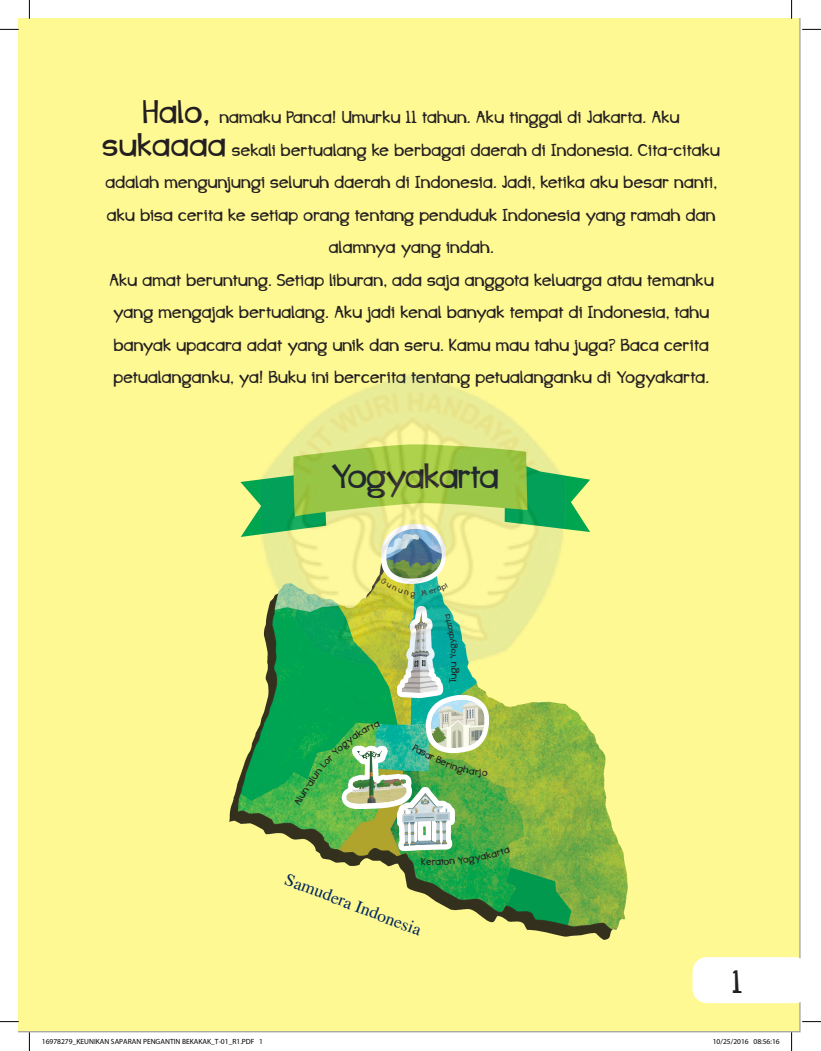
<style>
.page{position:relative;width:821px;height:1051px;background:#fff}
.page>*{position:absolute;margin:0;border:0;box-sizing:border-box;transform-origin:0 0}
.t1{font:35px "bangwhackpow";letter-spacing:-.005em;color:#231f20}
.t2{font:32.38px "bangwhackpow";color:#231f20}
.t3{font:17.5px/32.5px "bangwhackpow";letter-spacing:.03em;color:#231f20;text-align:center}
.t4{font:17.38px "Times";color:#00285d}
.t5{font:10px "bangwhackpow";color:#231f20}
.t6{font:7.5px "Myriad Pro";color:#000}
.s1{font-size:32.5px}
</style>
<div class="page">
<div style="left:19px;top:19px;width:781px;height:1013px;background:#fff994"></div>
<img style="left:230px;top:692px;width:397px;height:247px">
<svg style="left:426px;top:695px;width:63px;height:58px"></svg>
<img style="left:428px;top:697px;width:58px;height:47px">
<svg style="left:397px;top:692px;width:46px;height:6px"></svg>
<img style="left:401px;top:692px;width:38px;height:3px">
<svg style="left:341px;top:746px;width:70px;height:63px"></svg>
<img style="left:346px;top:751px;width:61px;height:63px">
<svg style="left:397px;top:787px;width:57px;height:64px"></svg>
<img style="left:401px;top:791px;width:49px;height:55px">
<svg style="left:692px;top:957px;width:109px;height:46px"></svg>
<svg style="left:0;top:29px;width:19px;height:1px"></svg>
<svg style="left:802px;top:29px;width:19px;height:1px"></svg>
<svg style="left:0;top:1021px;width:19px;height:1px"></svg>
<svg style="left:802px;top:1021px;width:19px;height:1px"></svg>
<svg style="left:29px;top:0;width:1px;height:19px"></svg>
<svg style="left:29px;top:1032px;width:1px;height:19px"></svg>
<svg style="left:790px;top:0;width:2px;height:19px"></svg>
<svg style="left:790px;top:1032px;width:2px;height:19px"></svg>
<img style="left:126px;top:359px;width:568px;height:333px">
<svg style="left:380px;top:577px;width:35px;height:21px"></svg>
<svg style="left:421px;top:582px;width:27px;height:14px"></svg>
<svg style="left:294px;top:721px;width:86px;height:85px;background:#55b866"></svg>
<svg style="left:412px;top:744px;width:75px;height:34px;background:#7dbc68"></svg>
<svg style="left:421px;top:858px;width:5px;height:7px"></svg>
<svg style="left:432px;top:847px;width:78px;height:18px"></svg>
<svg style="left:445px;top:614px;width:14px;height:69px"></svg>
<p class="t3" style="left:103px;top:101px;width:618px"><span class="s1">Halo,</span> namaku Panca! Umurku 11 tahun. Aku tinggal di Jakarta. Aku <span class="s1">sukaaaa</span> sekali bertualang ke berbagai daerah di Indonesia. Cita-citaku adalah mengunjungi seluruh daerah di Indonesia. Jadi, ketika aku besar nanti, aku bisa cerita ke setiap orang tentang penduduk Indonesia yang ramah dan alamnya yang indah.<br>Aku amat beruntung. Setiap liburan, ada saja anggota keluarga atau temanku yang mengajak bertualang. Aku jadi kenal banyak tempat di Indonesia, tahu banyak upacara adat yang unik dan seru. Kamu mau tahu juga? Baca cerita petualanganku, ya! Buku ini bercerita tentang petualanganku di Yogyakarta.</p>
<p class="t1" style="left:332px;top:454px;width:169px">Yogyakarta</p>
<p class="t5" style="left:426px;top:855px;width:7px">e</p>
<p class="t4" style="left:289px;top:869px;width:146px;rotate:21deg">Samudera Indonesia</p>
<p class="t2" style="left:732px;top:962px;width:11px">1</p>
<p class="t6" style="left:42px;top:1037px;width:223px">16978279_KEUNIKAN SAPARAN PENGANTIN BEKAKAK_T-01_R1.PDF 1</p>
<p class="t6" style="left:712px;top:1037px;width:68px">10/25/2016 08:56:16</p>
</div>
